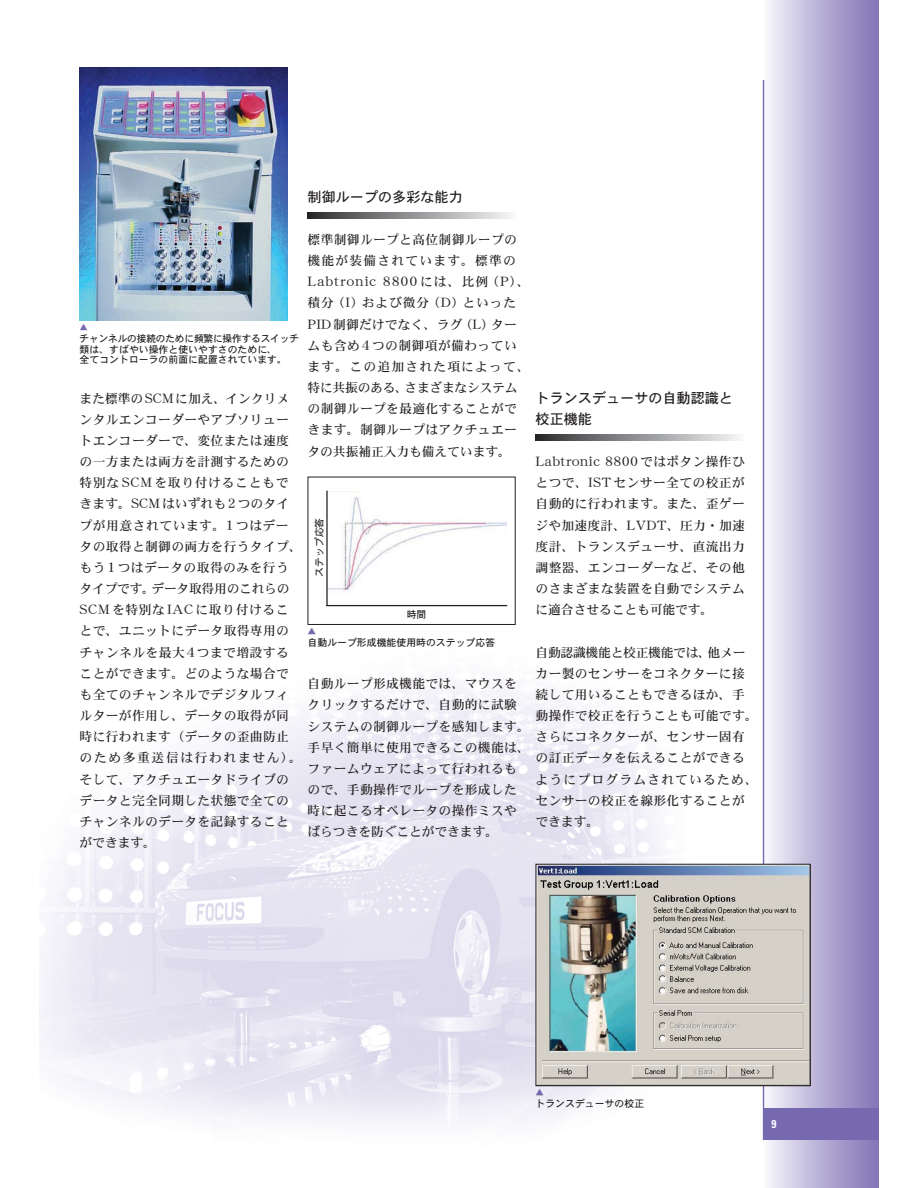
<style>
.page{position:relative;width:918px;height:1188px;background:#fff}
.page>*{position:absolute;margin:0;border:0;box-sizing:border-box;transform-origin:0 0}
.t1{font:14.1px/21.1px "DFPHS Gothic CID W5";color:#231f20}
.t2{font:12.75px/21.1px "DFPHS Mincho CID W5";letter-spacing:.03em;color:#231f20}
.t3{font:700 condensed 11.25px "Univers";color:#fff}
.t4{font:9.9px/10.6px "DFPHS Gothic CID W5";color:#231f20}
.t5{font:8.4px "DFPHS Gothic CID W5";color:#ccc}
.t6{font:8.4px "DFPHS Gothic CID W5";color:#7769af}
</style>
<div class="page">
<img style="left:39px;top:588px;width:679px;height:536px">
<div style="left:764px;top:0;width:115px;height:1188px;background:linear-gradient(to right,#f4f3fb,#7f70b4)"></div>
<hr style="left:763px;top:80px;width:1px;height:1060px;background:#7769af">
<div style="left:764px;top:1108px;width:115px;height:32px;background:#7769af"></div>
<svg style="left:308px;top:212px;width:204px;height:6px"></svg>
<svg style="left:536px;top:434px;width:204px;height:6px"></svg>
<div style="left:308px;top:477px;width:207px;height:147px;background:#fff"></div>
<img style="left:328px;top:497px;width:178px;height:95px">
<hr style="left:326px;top:491px;width:2px;height:115px;background:#231f20">
<hr style="left:326px;top:605px;width:181px;height:1px;background:#231f20">
<img style="left:538px;top:866px;width:271px;height:218px">
<div style="left:536px;top:864px;width:275px;height:222px;border:1px solid #231f20"></div>
<img style="left:80px;top:68px;width:208px;height:253px">
<p class="t6" style="left:80px;top:324px;width:10px">▲</p>
<p class="t4" style="left:80px;top:334px;width:221px">チャンネルの接続のために頻繁に操作するスイッチ類は、すばやい操作と使いやすさのために、<br>全てコントローラの前面に配置されています。</p>
<p class="t2" style="left:80px;top:389px;width:224px">また標準のSCMに加え、インクリメンタルエンコーダーやアブソリュートエンコーダーで、変位または速度の一方または両方を計測するための特別なSCMを取り付けることもできます。SCMはいずれも2つのタイプが用意されています。1つはデータの取得と制御の両方を行うタイプ、もう1つはデータの取得のみを行うタイプです。データ取得用のこれらの<br>SCMを特別なIACに取り付けることで、ユニットにデータ取得専用のチャンネルを最大4つまで増設することができます。どのような場合でも全てのチャンネルでデジタルフィルターが作用し、データの取得が同時に行われます（データの歪曲防止のため多重送信は行われません）。そして、アクチュエータドライブのデータと完全同期した状態で全てのチャンネルのデータを記録することができます。</p>
<p class="t1" style="left:308px;top:188px;width:157px">制御ループの多彩な能力</p>
<p class="t2" style="left:308px;top:230px;width:224px">標準制御ループと高位制御ループの機能が装備されています。標準の<br>Labtronic 8800 には、比例（P）、積分（I）および微分（D）といった<br>PID制御だけでなく、ラグ（L）タームも含め4つの制御項が備わっています。この追加された項によって、特に共振のある、さまざまなシステムの制御ループを最適化することができます。制御ループはアクチュエータの共振補正入力も備えています。</p>
<p class="t4" style="left:315px;top:577px;width:61px;rotate:-90deg">ステップ応答</p>
<p class="t4" style="left:407px;top:610px;width:21px">時間</p>
<p class="t4" style="left:308px;top:638px;width:189px">自動ループ形成機能使用時のステップ応答</p>
<p class="t5" style="left:308px;top:628px;width:10px">▲</p>
<p class="t2" style="left:308px;top:675px;width:224px">自動ループ形成機能では、マウスをクリックするだけで、自動的に試験システムの制御ループを感知します。手早く簡単に使用できるこの機能は、ファームウェアによって行われるもので、手動操作でループを形成した時に起こるオペレータの操作ミスやばらつきを防ぐことができます。</p>
<p class="t1" style="left:536px;top:389px;width:199px">トランスデューサの自動認識と校正機能</p>
<p class="t2" style="left:536px;top:452px;width:211px;text-align:justify">Labtronic 8800ではボタン操作ひとつで、ISTセンサー全ての校正が自動的に行われます。また、歪ゲージや加速度計、LVDT、圧力・加速度計、トランスデューサ、直流出力調整器、エンコーダーなど、その他のさまざまな装置を自動でシステムに適合させることも可能です。</p>
<p class="t2" style="left:536px;top:643px;width:224px">自動認識機能と校正機能では、他メーカー製のセンサーをコネクターに接続して用いることもできるほか、手動操作で校正を行うことも可能です。さらにコネクターが、センサー固有の訂正データを伝えることができるようにプログラムされているため、センサーの校正を線形化することができます。</p>
<p class="t5" style="left:536px;top:1089px;width:10px">▲</p>
<p class="t4" style="left:536px;top:1100px;width:110px">トランスデューサの校正</p>
<p class="t3" style="left:772px;top:1120px;width:7px">9</p>
</div>
